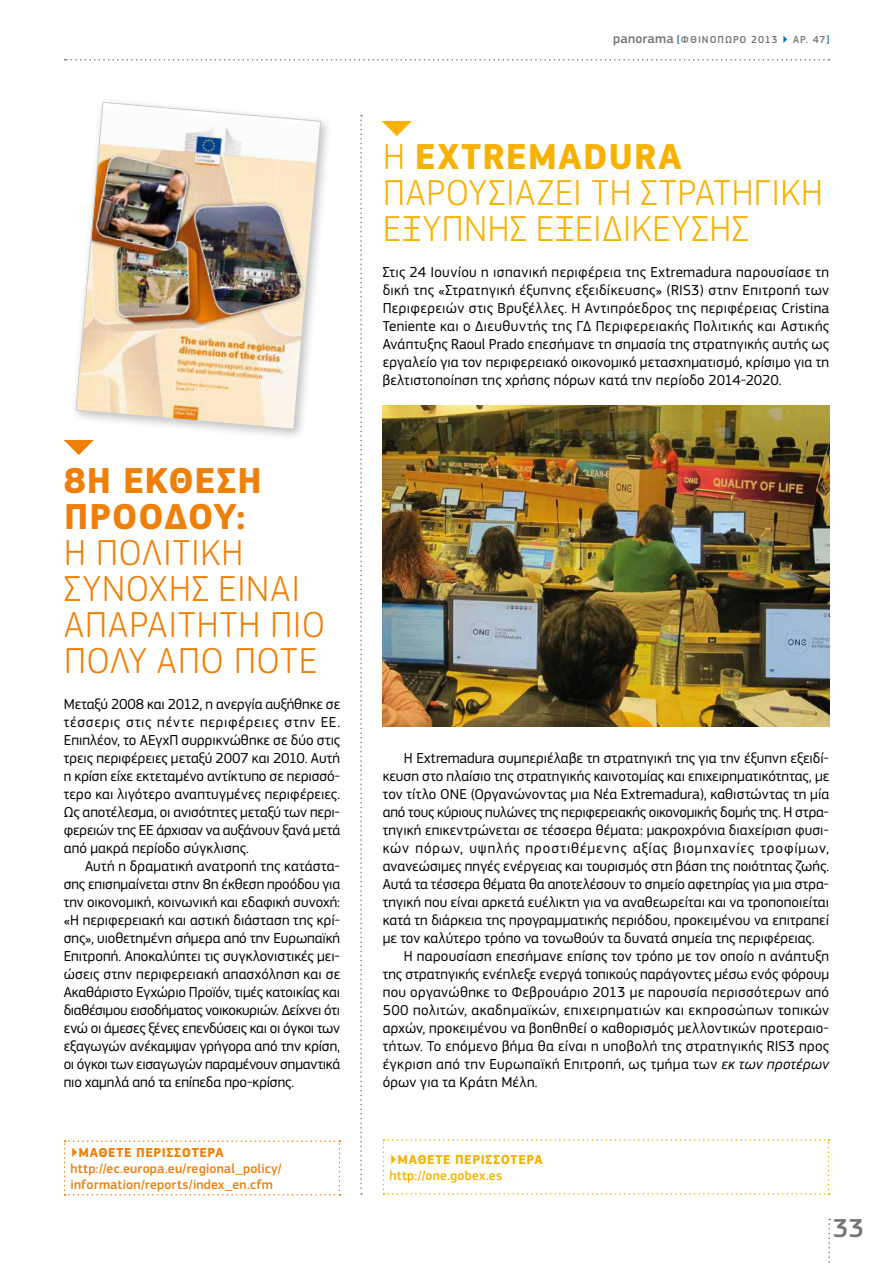
<style>
.page{position:relative;width:893px;height:1263px;background:#fff}
.page>*{position:absolute;margin:0;border:0;box-sizing:border-box;transform-origin:0 0}
.t1{font:43.2px "EC Square Sans Pro";color:#f9b100}
.t2{font:43.2px "EC Square Sans Pro";color:#ee8009}
.t3{font:300 37.5px/36px "EC Square Sans Pro";letter-spacing:.02em;color:#f9b100}
.t4{font:300 37.5px/36px "EC Square Sans Pro";letter-spacing:.025em;color:#ee8009}
.t5{font:700 37.5px/36px "EC Square Sans Pro";letter-spacing:.02em;color:#ee8009}
.t6{font:500 27px "EC Square Sans Pro";color:#73766e}
.t7{font:15px/18px "EC Square Sans Pro";letter-spacing:.01em;color:#000;text-align:justify}
.t8{font:15px "EC Square Sans Pro";letter-spacing:-.015em;color:#000}
.t9{font:15px "EC Square Sans Pro";letter-spacing:.03em;color:#000}
.t10{font:15px "EC Square Sans Pro";letter-spacing:.065em;color:#000}
.t11{font:500 13.5px/15.8px "EC Square Sans Pro";letter-spacing:.015em;color:#ee8009}
.t12{font:500 13.5px "EC Square Sans Pro";letter-spacing:.02em;color:#f9b100}
.t13{font:700 13.5px "EC Square Sans Pro";letter-spacing:.045em;color:#f9b100}
.t14{font:700 13.5px "EC Square Sans Pro";letter-spacing:.045em;color:#ee8009}
.t15{font:500 10.5px "EC Square Sans Pro";letter-spacing:.095em;color:#73766e}
.s1{font-size:13.5px}
.s2{color:#0073af}
.s3{font-weight:700}
.s4{font-style:italic}
</style>
<div class="page">
<svg style="left:383px;top:1139px;width:446px;height:56px"></svg>
<svg style="left:64px;top:1140px;width:276px;height:55px"></svg>
<svg style="left:360px;top:115px;width:2px;height:1080px"></svg>
<img style="left:383px;top:405px;width:446px;height:321px">
<div style="left:70px;top:97px;width:263px;height:344px;background:#000;opacity:.25"></div>
<img style="left:75px;top:102px;width:246px;height:328px">
<svg style="left:828px;top:1219px;width:2px;height:44px"></svg>
<svg style="left:65px;top:59px;width:764px;height:2px"></svg>
<h1 class="t2" style="left:103px;top:434px;width:27px;rotate:90deg">▶</h1>
<h2 class="t5" style="left:64px;top:463px;width:194px">8Η ΈΚΘΕΣΗ<br>ΠΡΟΌΔΟΥ:</h2>
<h2 class="t4" style="left:64px;top:534px;width:263px">Η ΠΟΛΙΤΙΚΉ<br>ΣΥΝΟΧΉΣ ΕΊ ΝΑΙ<br>ΑΠΑΡΑΊΤΗΤΗ ΠΙΟ<br>ΠΟΛΎ ΑΠΌ ΠΟΤΈ</h2>
<p class="t7" style="left:64px;top:695px;width:278px">Μεταξύ 2008 και 2012, η ανεργία αυξήθηκε σε τέσσερις στις πέντε περιφέρειες στην ΕΕ.<br>Επιπλέον, το ΑΕγχΠ συρρικνώθηκε σε δύο στις τρεις περιφέρειες μεταξύ 2007 και 2010. Αυτή η κρίση είχε εκτεταμένο αντίκτυπο σε περισσό&shy;τερο και λιγότερο αναπτυγμένες περιφέρειες.<br>Ως αποτέλεσμα, οι ανισότητες μεταξύ των περι&shy;φερειών της ΕΕ άρχισαν να αυξάνουν ξανά μετά από μακρά περίοδο σύγκλισης.</p>
<p class="t7" style="left:64px;top:857px;width:278px;text-indent:21px">Αυτή η δραματική ανατροπή της κατάστα&shy;σης επισημαίνεται στην 8η έκθεση προόδου για την οικονομική, κοινωνική και εδαφική συνοχή: «Η περιφερειακή και αστική διάσταση της κρί&shy;σης», υιοθετημένη σήμερα από την Ευρωπαϊκή Επιτροπή. Αποκαλύπτει τις συγκλονιστικές μει&shy;ώσεις στην περιφερειακή απασχόληση και σε Ακαθάριστο Εγχώριο Προϊόν, τιμές κατοικίας και διαθέσιμου εισοδήματος νοικοκυριών. Δείχνει ότι ενώ οι άμεσες ξένες επενδύσεις και οι όγκοι των εξαγωγών ανέκαμψαν γρήγορα από την κρίση, οι όγκοι των εισαγωγών παραμένουν σημαντικά πιο χαμηλά από τα επίπεδα προ-κρίσης.</p>
<p class="t14" style="left:71px;top:1145px;width:155px">▶ΜΆΘΕΤΕ ΠΕΡΙΣΣΌΤΕΡΑ</p>
<p class="t11" style="left:71px;top:1161px;width:213px">http://ec.europa.eu/regional_policy/ information/reports/index_en.cfm</p>
<h1 class="t1" style="left:421px;top:115px;width:27px;rotate:90deg">▶</h1>
<p class="t15" style="left:613px;top:33px;width:217px"><span class="s1">panorama</span> <span class="s2">[</span>ΦΘΙΝΌΠΩΡΟ 2013 <span class="s2">▶</span> AP. 47<span class="s2">]</span></p>
<h2 class="t3" style="left:383px;top:138px;width:436px">Η <span class="s3">EXTREMADURA<br></span>ΠΑΡΟΥΣΙΆΖΕΙ ΤΗ ΣΤΡΑΤΗΓΙΚΉ<br>ΈΞΥΠΝΗΣ ΕΞΕΙΔΊΚΕΥΣΗΣ</h2>
<p class="t7" style="left:383px;top:263px;width:448px">Στις 24 Ιουνίου η ισπανική περιφέρεια της Extremadura παρουσίασε τη δική της «Στρατηγική έξυπνης εξειδίκευσης» (RIS3) στην Επιτροπή των Περιφερειών στις Βρυξέλλες. Η Αντιπρόεδρος της περιφέρειας Cristina Teniente και ο Διευθυντής της ΓΔ Περιφερειακής Πολιτικής και Αστικής Ανάπτυξης Raoul Prado επεσήμανε τη σημασία της στρατηγικής αυτής ως εργαλείο για τον περιφερειακό οικονομικό μετασχηματισμό, κρίσιμο για τη βελτιστοποίηση της χρήσης πόρων κατά την περίοδο 2014-2020.</p>
<p class="t7" style="left:404px;top:749px;width:427px">Η Extremadura συμπεριέλαβε τη στρατηγική της για την έξυπνη εξειδί-</p>
<p class="t7" style="left:383px;top:767px;width:448px">κευση στο πλαίσιο της στρατηγικής καινοτομίας και επιχειρηματικότητας, με</p>
<p class="t7" style="left:383px;top:785px;width:448px">τον τίτλο ONE (Οργανώνοντας μια Νέα Extremadura), καθιστώντας τη μία</p>
<p class="t8" style="left:383px;top:803px;width:448px">από τους κύριους πυλώνες της περιφερειακής οικονομικής δομής της. Η στρα-</p>
<p class="t7" style="left:383px;top:821px;width:448px">τηγική επικεντρώνεται σε τέσσερα θέματα: μακροχρόνια διαχείριση φυσι-</p>
<p class="t10" style="left:383px;top:839px;width:448px">κών πόρων, υψηλής προστιθέμενης αξίας βιομηχανίες τροφίμων,</p>
<p class="t7" style="left:383px;top:857px;width:448px">ανανεώσιμες πηγές ενέργειας και τουρισμός στη βάση της ποιότητας ζωής.</p>
<p class="t7" style="left:383px;top:875px;width:448px">Αυτά τα τέσσερα θέματα θα αποτελέσουν το σημείο αφετηρίας για μια στρα-</p>
<p class="t7" style="left:383px;top:893px;width:448px">τηγική που είναι αρκετά ευέλικτη για να αναθεωρείται και να τροποποιείται</p>
<p class="t7" style="left:383px;top:911px;width:448px">κατά τη διάρκεια της προγραμματικής περιόδου, προκειμένου να επιτραπεί</p>
<p class="t7" style="left:383px;top:929px;width:433px">με τον καλύτερο τρόπο να τονωθούν τα δυνατά σημεία της περιφέρειας.</p>
<p class="t7" style="left:404px;top:947px;width:427px">Η παρουσίαση επεσήμανε επίσης τον τρόπο με τον οποίο η ανάπτυξη</p>
<p class="t7" style="left:383px;top:965px;width:448px">της στρατηγικής ενέπλεξε ενεργά τοπικούς παράγοντες μέσω ενός φόρουμ</p>
<p class="t7" style="left:383px;top:983px;width:448px">που οργανώθηκε το Φεβρουάριο 2013 με παρουσία περισσότερων από</p>
<p class="t9" style="left:383px;top:1001px;width:448px">500 πολιτών, ακαδημαϊκών, επιχειρηματιών και εκπροσώπων τοπικών</p>
<p class="t7" style="left:383px;top:1019px;width:448px">αρχών, προκειμένου να βοηθηθεί ο καθορισμός μελλοντικών προτεραιο-</p>
<p class="t7" style="left:383px;top:1037px;width:448px">τήτων. Το επόμενο βήμα θα είναι η υποβολή της στρατηγικής RIS3 προς</p>
<p class="t7" style="left:383px;top:1055px;width:448px">έγκριση από την Ευρωπαϊκή Επιτροπή, ως τμήμα των <span class="s4">εκ των προτέρων</span></p>
<p class="t7" style="left:383px;top:1073px;width:156px">όρων για τα Κράτη Μέλη.</p>
<p class="t13" style="left:389px;top:1151px;width:155px">▶ΜΆΘΕΤΕ ΠΕΡΙΣΣΌΤΕΡΑ</p>
<p class="t12" style="left:389px;top:1167px;width:114px">http://one.gobex.es</p>
<h3 class="t6" style="left:833px;top:1212px;width:32px">33</h3>
</div>
